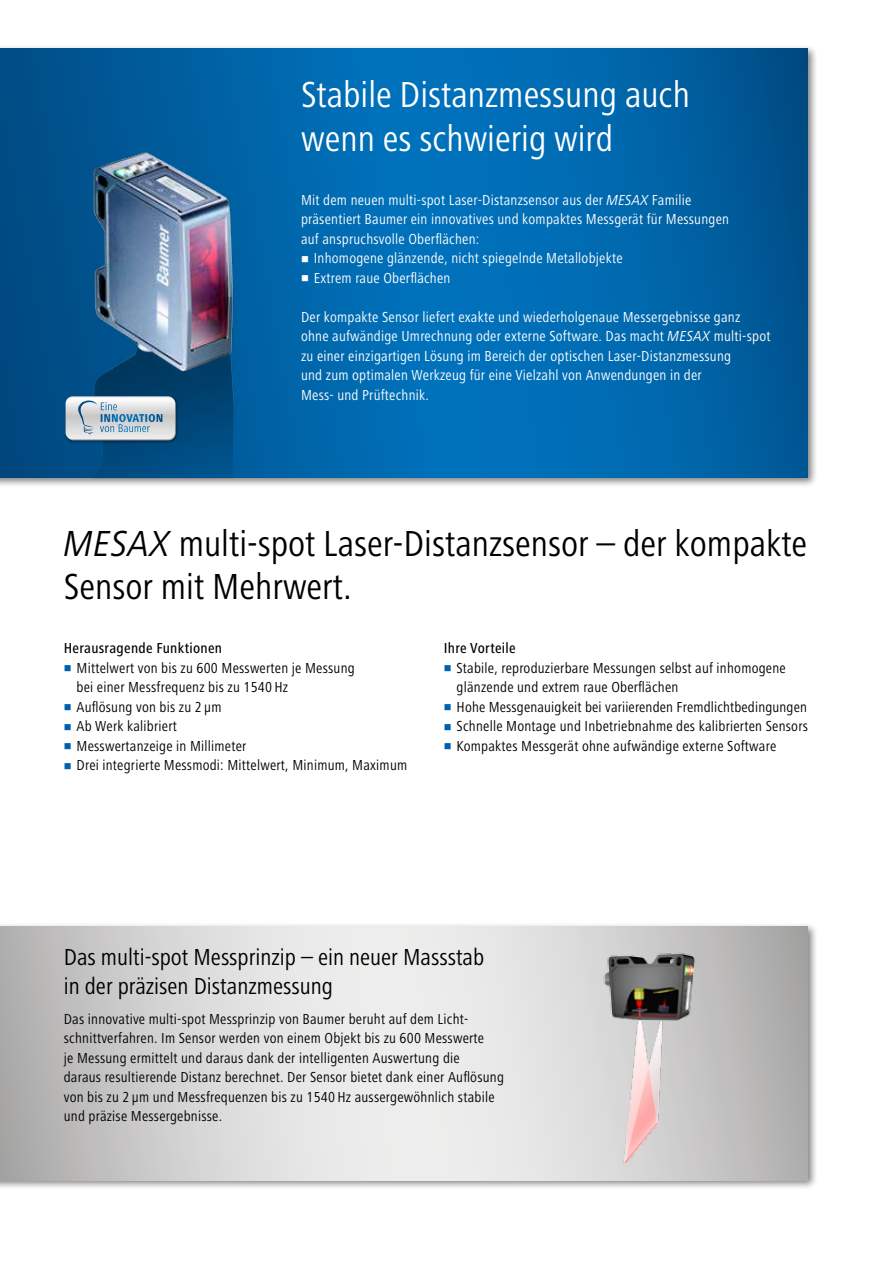
<style>
.page{position:relative;width:893px;height:1263px;background:#fff}
.page>*{position:absolute;margin:0;border:0;box-sizing:border-box;transform-origin:0 0}
.t1{font:condensed 37.5px/43.5px "Frutiger Next LT";color:#000}
.t2{font:condensed 37.5px/43.5px "Frutiger Next LT";color:#fff}
.t3{font:condensed 24px/28.5px "Frutiger Next LT";color:#000}
.t4{font:condensed 15px/19.5px "Frutiger Next LT";letter-spacing:.015em;color:#000}
.t5{font:condensed 15px/19.5px "Frutiger Next LT";letter-spacing:.015em;color:#fff}
.t6{font:500 condensed 15px "Frutiger Next LT";letter-spacing:.02em;color:#000}
.s1{font-style:italic;font-stretch:normal}
</style>
<div class="page">
<div style="left:0;top:44px;width:818px;height:444px;background:#000;opacity:.5"></div>
<svg style="left:0;top:49px;width:808px;height:429px;background:#0065aa"></svg>
<img style="left:15px;top:107px;width:304px;height:371px">
<img style="left:64px;top:394px;width:115px;height:50px">
<svg style="left:66px;top:396px;width:109px;height:44px;background:#c4cfd6"></svg>
<div style="left:0;top:922px;width:818px;height:268px;background:#000;opacity:.5"></div>
<svg style="left:0;top:926px;width:808px;height:254px;background:#d7d6d6"></svg>
<img style="left:545px;top:922px;width:217px;height:265px">
<svg style="left:302px;top:256px;width:6px;height:6px"></svg>
<svg style="left:302px;top:275px;width:6px;height:6px"></svg>
<h1 class="t2" style="left:301px;top:73px;width:390px">Stabile Distanzmessung auch wenn es schwierig wird</h1>
<p class="t5" style="left:301px;top:190px;width:392px">Mit dem neuen multi-spot Laser-Distanzsensor aus der <span class="s1">MESAX</span> Familie</p>
<p class="t5" style="left:301px;top:209px;width:430px">präsentiert Baumer ein innovatives und kompaktes Messgerät für Messungen</p>
<p class="t5" style="left:301px;top:229px;width:180px">auf anspruchsvolle Oberflächen:</p>
<p class="t5" style="left:314px;top:248px;width:310px">Inhomogene glänzende, nicht spiegelnde Metallobjekte</p>
<p class="t5" style="left:314px;top:268px;width:138px">Extrem raue Oberflächen</p>
<p class="t5" style="left:301px;top:307px;width:471px">Der kompakte Sensor liefert exakte und wiederholgenaue Messergebnisse ganz ohne aufwändige Umrechnung oder externe Software. Das macht <span class="s1">MESAX</span> multi-spot zu einer einzigartigen Lösung im Bereich der optischen Laser-Distanzmessung<br>und zum optimalen Werkzeug für eine Vielzahl von Anwendungen in der<br>Mess- und Prüftechnik.</p>
<h1 class="t1" style="left:64px;top:522px;width:745px"><span class="s1">MESAX</span> multi-spot Laser-Distanzsensor – der kompakte<br>Sensor mit Mehrwert.</h1>
<p class="t6" style="left:64px;top:640px;width:160px">Herausragende Funktionen</p>
<p class="t4" style="left:77px;top:658px;width:332px">Mittelwert von bis zu 600 Messwerten je Messung<br>bei einer Messfrequenz bis zu 1540 Hz<br>Auflösung von bis zu 2 µ m<br>Ab Werk kalibriert<br>Messwertanzeige in Millimeter<br>Drei integrierte Messmodi: Mittelwert, Minimum, Maximum</p>
<p class="t6" style="left:444px;top:640px;width:73px">Ihre Vorteile</p>
<p class="t4" style="left:457px;top:658px;width:353px">Stabile, reproduzierbare Messungen selbst auf inhomogene glänzende und extrem raue Oberflächen<br>Hohe Messgenauigkeit bei variierenden Fremdlichtbedingungen Schnelle Montage und Inbetriebnahme des kalibrierten Sensors Kompaktes Messgerät ohne aufwändige externe Software</p>
<h2 class="t3" style="left:64px;top:943px;width:422px">Das multi-spot Messprinzip – ein neuer Massstab in der präzisen Distanzmessung</h2>
<p class="t4" style="left:64px;top:1009px;width:442px">Das innovative multi-spot Messprinzip von Baumer beruht auf dem Licht‑ schnittverfahren. Im Sensor werden von einem Objekt bis zu 600 Messwerte<br>je Messung ermittelt und daraus dank der intelligenten Auswertung die<br>daraus resultierende Distanz berechnet. Der Sensor bietet dank einer Auflösung von bis zu 2 µ m und Messfrequenzen bis zu 1540 Hz aussergewöhnlich stabile und präzise Messergebnisse.</p>
</div>
